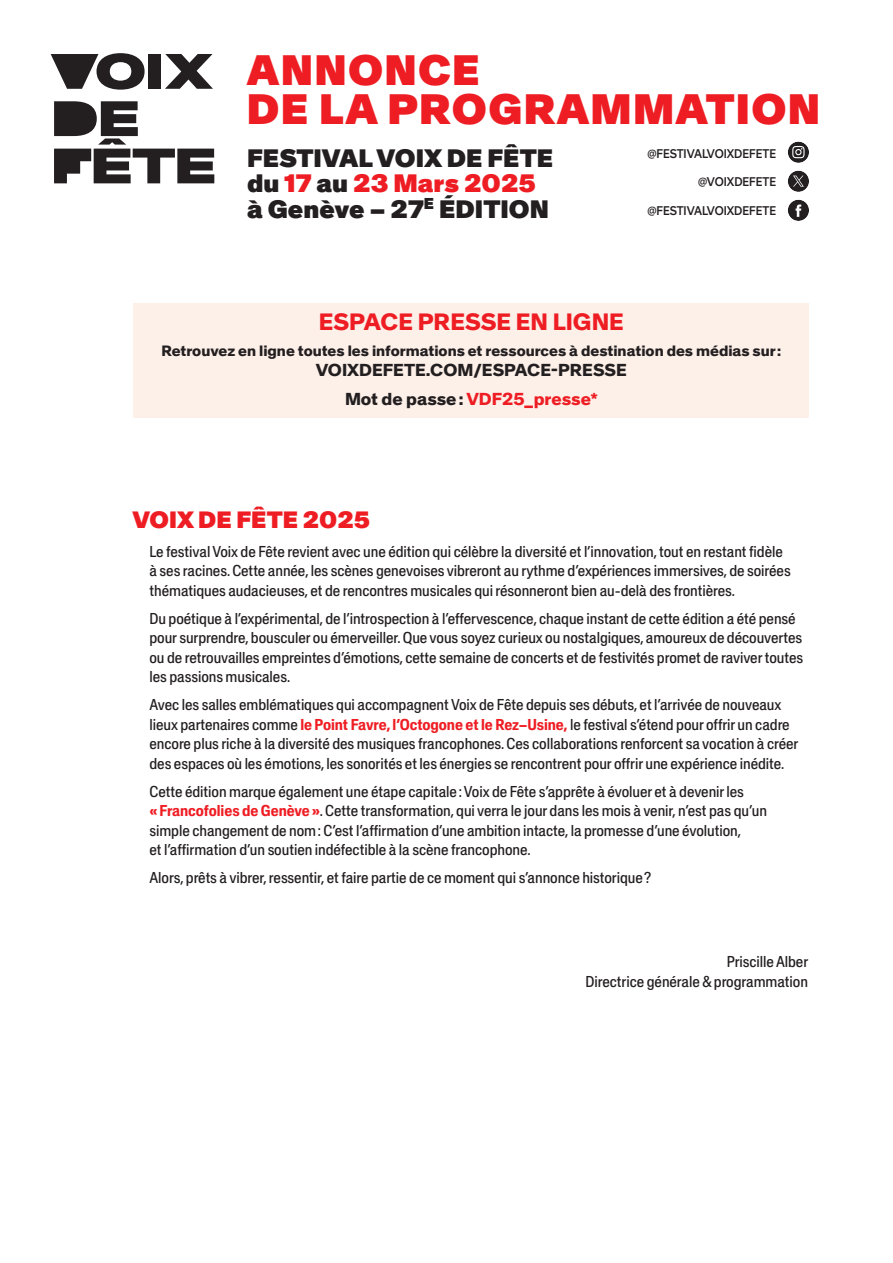
<style>
.page{position:relative;width:893px;height:1263px;background:#fff}
.page>*{position:absolute;margin:0;border:0;box-sizing:border-box;transform-origin:0 0}
.t1{font:900 40.5px/39px "Crystal";letter-spacing:.03em;color:#ee1d23}
.t2{font:900 24px/25.5px "Crystal";color:#231f20}
.t3{font:700 22.5px "Crystal";color:#ee1d23}
.t4{font:900 22.5px "Crystal";color:#ee1d23}
.t5{font:700 16.5px/28.3px "Crystal";color:#231f20;text-align:center}
.t6{font:condensed 15px/19.5px "Crystal";letter-spacing:-.005em;color:#231f20}
.t7{font:700 14.25px "Crystal";color:#231f20}
.t8{font:500 12px "Crystal";color:#231f20;scale:.91 1}
.s1{color:#ee1d23}
.s2{font-weight:600;color:#ee1d23}
</style>
<div class="page">
<div style="left:134px;top:303px;width:675px;height:114px;background:#fdf0e9"></div>
<div style="left:149px;top:54px;width:12px;height:35px;background:#231f20"></div>
<svg style="left:165px;top:54px;width:48px;height:35px"></svg>
<svg style="left:54px;top:101px;width:160px;height:82px"></svg>
<svg style="left:51px;top:53px;width:94px;height:37px"></svg>
<svg style="left:788px;top:200px;width:21px;height:21px"></svg>
<svg style="left:788px;top:171px;width:21px;height:21px"></svg>
<svg style="left:788px;top:142px;width:21px;height:21px"></svg>
<h1 class="t1" style="left:247px;top:49px;width:575px">ANNONCE<br>DE LA PROGRAMMATION</h1>
<h2 class="t2" style="left:247px;top:144px;width:308px">FESTIVAL VOIX DE FÊTE du <span class="s1">17</span> au <span class="s1">23 Mars 2025 </span>à Genève – 27<sup>E</sup> ÉDITION</h2>
<p class="t8" style="left:647px;top:146px;width:143px">@FESTIVALVOIXDEFETE</p>
<p class="t8" style="left:698px;top:174px;width:87px">@VOIXDEFETE</p>
<p class="t8" style="left:647px;top:203px;width:143px">@FESTIVALVOIXDEFETE</p>
<h3 class="t3" style="left:319px;top:307px;width:307px">ESPACE PRESSE EN LIGNE</h3>
<p class="t7" style="left:161px;top:342px;width:621px">Retrouvez en ligne toutes les informations et ressources à destination des médias sur:</p>
<p class="t5" style="left:316px;top:355px;width:313px">VOIXDEFETE.COM/ESPACE-PRESSE<br>Mot de passe: <span class="s1">VDF25_presse*</span></p>
<h3 class="t4" style="left:132px;top:506px;width:239px">VOIX DE FÊTE 2025</h3>
<p class="t6" style="left:149px;top:541px;width:643px">Le festival Voix de Fête revient avec une édition qui célèbre la diversité et l’innovation, tout en restant fidèle à ses racines. Cette année, les scènes genevoises vibreront au rythme d’expériences immersives, de soirées thématiques audacieuses, et de rencontres musicales qui résonneront bien au-delà des frontières.</p>
<p class="t6" style="left:149px;top:608px;width:655px">Du poétique à l’expérimental, de l’introspection à l’effervescence, chaque instant de cette édition a été pensé pour surprendre, bousculer ou émerveiller. Que vous soyez curieux ou nostalgiques, amoureux de découvertes ou de retrouvailles empreintes d’émotions, cette semaine de concerts et de festivités promet de raviver toutes les passions musicales.</p>
<p class="t6" style="left:149px;top:694px;width:650px">Avec les salles emblématiques qui accompagnent Voix de Fête depuis ses débuts, et l’arrivée de nouveaux lieux partenaires comme <span class="s2">le Point Favre, l’Octogone et le Rez–Usine,</span> le festival s’étend pour offrir un cadre encore plus riche à la diversité des musiques francophones. Ces collaborations renforcent sa vocation à créer des espaces où les émotions, les sonorités et les énergies se rencontrent pour offrir une expérience inédite.</p>
<p class="t6" style="left:149px;top:781px;width:619px">Cette édition marque également une étape capitale: Voix de Fête s’apprête à évoluer et à devenir les <span class="s2">«Francofolies de Genève»</span>. Cette transformation, qui verra le jour dans les mois à venir, n’est pas qu’un simple changement de nom: C’est l’affirmation d’une ambition intacte, la promesse d’une évolution,<br>et l’affirmation d’un soutien indéfectible à la scène francophone.</p>
<p class="t6" style="left:149px;top:867px;width:503px">Alors, prêts à vibrer, ressentir, et faire partie de ce moment qui s’annonce historique?</p>
<p class="t6" style="left:585px;top:951px;width:224px;text-align:right">Priscille Alber<br>Directrice générale &amp; programmation</p>
</div>
